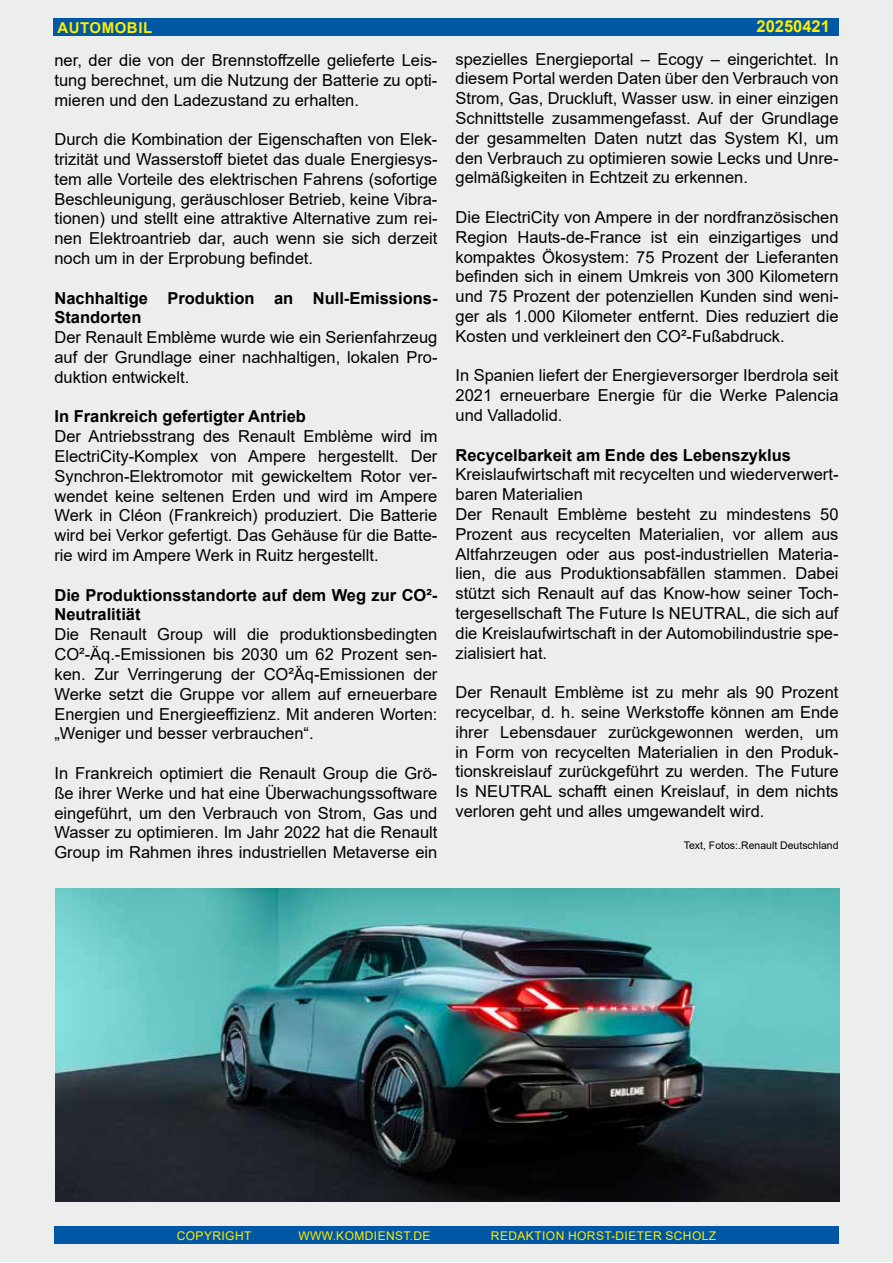
<style>
.page{position:relative;width:893px;height:1263px;background:#fff}
.page>*{position:absolute;margin:0;border:0;box-sizing:border-box;transform-origin:0 0}
.t1{font:16.5px/19.8px "Arial";color:#000;text-align:justify}
.t2{font:700 16.5px/19.8px "Arial";color:#000}
.t3{font:700 16.5px "Arial";color:#ffed00}
.t4{font:700 15px "Arial";letter-spacing:.035em;color:#ffed00}
.t5{font:12px "Arial";letter-spacing:.035em;color:#ffed00}
.t6{font:10.5px "Arial";color:#000}
</style>
<div class="page">
<div style="left:0;top:0;width:893px;height:1262px;background:#eceded"></div>
<div style="left:54px;top:1226px;width:784px;height:18px;background:#0057a3"></div>
<div style="left:54px;top:18px;width:785px;height:18px;background:#0057a3"></div>
<img style="left:55px;top:888px;width:784px;height:313px">
<p class="t4" style="left:57px;top:17px;width:96px">Automobil</p>
<p class="t3" style="left:756px;top:15px;width:75px">20250421</p>
<p class="t1" style="left:54px;top:50px;width:385px">ner, der die von der Brennstoffzelle gelieferte Leis&shy;tung berechnet, um die N utzung der Batterie zu opti&shy;mieren und den Ladezustand zu erhalten.</p>
<p class="t1" style="left:54px;top:129px;width:385px">Durch die Kombination der Eigenschaften von Elek&shy;trizität und Wasserstoff bietet das duale Energiesys&shy;tem alle Vorteile des elektrischen Fahrens (sofortige Beschleunigung, geräuschloser Betrieb, keine Vibra&shy;tionen) und stellt eine attraktive Alternative zum rei&shy;nen Elektroantrieb dar, auch wenn sie sich derzeit noch um in der Erprobung befindet.</p>
<p class="t2" style="left:54px;top:288px;width:385px">Nachhaltige Produktion an Null-Emissions-<br>Standorten</p>
<p class="t1" style="left:54px;top:327px;width:385px">Der Renault Emblème wurde wie ein Serienfahrzeug auf der Grundlage einer nachhaltigen, lokalen Pro&shy;duktion entwickelt.</p>
<p class="t2" style="left:54px;top:407px;width:253px">In Frankreich gefertigter Antrieb</p>
<p class="t1" style="left:54px;top:426px;width:385px">Der Antriebsstrang des Renault Emblème wird im ElectriCity-Komplex von Ampere hergestellt. Der Synchron-Elektromotor mit gewickeltem Rotor ver&shy;wendet keine seltenen Erden und wird im Ampere Werk in Cléon (Frankreich) produziert. Die Batterie wird bei Verkor gefertigt. Das Gehäuse für die Batte&shy;rie wird im Ampere Werk in Ruitz hergestellt.</p>
<p class="t2" style="left:54px;top:585px;width:385px">Die Produktionsstandorte auf dem Weg zur CO²-<br>Neutralitiät</p>
<p class="t1" style="left:54px;top:624px;width:385px">Die Renault Group will die produktionsbedingten CO²-Äq.-Emissionen bis 2030 um 62 Prozent sen&shy;ken. Zur Verringerung der CO²Äq-Emissionen der Werke setzt die Gruppe vor allem auf erneuerbare Energien und Energieeffizienz. Mit anderen Worten: „Weniger und besser verbrauchen“.</p>
<p class="t1" style="left:54px;top:763px;width:385px">I n Frankreich optimiert die Renault Group die Grö&shy;ße ihrer Werke und hat eine Überwachungssoftware eingeführt, um den Verbrauch von Strom, Gas und Wasser zu optimieren. I m Jahr 2022 hat die Renault Group im Rahmen ihres industriellen Metaverse ein</p>
<p class="t1" style="left:455px;top:49px;width:385px">spezielles Energieportal – Ecogy – eingerichtet. I n diesem Portal werden Daten über den Verbrauch von Strom, Gas, Druckluft, Wasser usw. in einer einzigen Schnittstelle zusammengefasst. Auf der Grundlage der gesammelten Daten nutzt das System KI , um den Verbrauch zu optimieren sowie Lecks und Unre&shy;gelmäßigkeiten in Echtzeit zu erkennen.</p>
<p class="t1" style="left:455px;top:207px;width:385px">Die ElectriCity von Ampere in der nordfranzösischen Region Hauts-de-France ist ein einzigartiges und kompaktes Ökosystem: 75 Prozent der Lieferanten befinden sich in einem Umkreis von 300 Kilometern und 75 Prozent der potenziellen Kunden sind weni&shy;ger als 1.000 Kilometer entfernt. Dies reduziert die Kosten und verkleinert den CO²-Fußabdruck.</p>
<p class="t1" style="left:455px;top:366px;width:385px">I n Spanien liefert der Energieversorger I berdrola seit 2021 erneuerbare Energie für die Werke Palencia und Valladolid.</p>
<p class="t2" style="left:455px;top:445px;width:337px">Recycelbarkeit am Ende des Lebenszyklus</p>
<p class="t1" style="left:455px;top:465px;width:385px;text-align:left">Kreislaufwirtschaft mit recycelten und wiederverwert&shy;baren Materialien<br>Der Renault Emblème besteht zu mindestens 50<br>Prozent aus recycelten Materialien, vor allem aus Altfahrzeugen oder aus post-industriellen Materia&shy;lien, die aus Produktionsabfällen stammen. Dabei stützt sich Renault auf das Know-how seiner Toch&shy;tergesellschaft The Future Is NE UTRAL</p>
<p class="t1" style="left:455px;top:603px;width:385px;text-indent:290px">, die sich auf die Kreislaufwirtschaft in der Automobilindustrie spe&shy;zialisiert hat.</p>
<p class="t1" style="left:455px;top:682px;width:385px">Der Renault Emblème ist zu mehr als 90 Prozent recycelbar, d. h. seine Werkstoffe können am Ende ihrer Lebensdauer zurückgewonnen werden, um in Form von recycelten Materialien in den Produk&shy;tionskreislauf zurückgeführt zu werden. The Future Is NEUTRAL schafft einen Kreislauf, in dem nichts verloren geht und alles umgewandelt wird.</p>
<p class="t6" style="left:684px;top:838px;width:156px">Text, Fotos:.Renault Deutschland</p>
<p class="t5" style="left:177px;top:1227px;width:76px">Copyright</p>
<p class="t5" style="left:298px;top:1227px;width:134px">www.komdienst.de</p>
<p class="t5" style="left:491px;top:1227px;width:227px">Redaktion Horst-Dieter Scholz</p>
</div>
